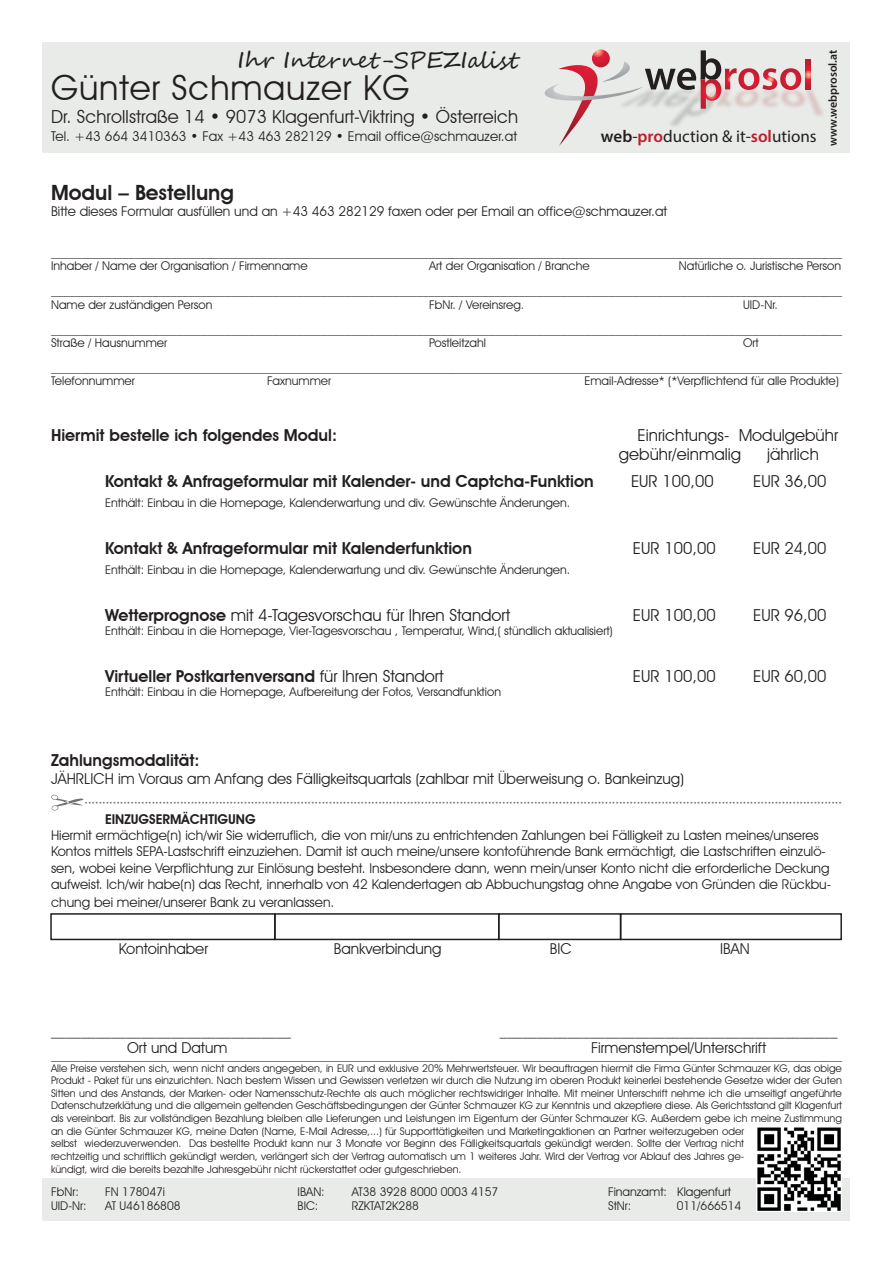
<style>
.page{position:relative;width:893px;height:1263px;background:#fff}
.page>*{position:absolute;margin:0;border:0;box-sizing:border-box;transform-origin:0 0}
.t1{font:34.5px "Avant Garde IT Cby BT";letter-spacing:.025em;color:#231f20}
.t2{font:22.5px "Segoe Script";color:#231f20}
.t3{font:600 21px "Avant Garde IT Cby BT";color:#231f20}
.t4{font:18px "Avant Garde IT Cby BT";letter-spacing:.005em;color:#231f20}
.t5{font:17.1px "Myriad Pro";color:#231f20}
.t6{font:600 16.5px "Avant Garde IT Cby BT";color:#231f20}
.t7{font:16.5px/19.8px "Avant Garde IT Cby BT";color:#231f20}
.t8{font:15px "Avant Garde IT Cby BT";color:#231f20}
.t9{font:13.5px/16.2px "Avant Garde IT Cby BT";color:#231f20}
.t10{font:600 13.5px "Avant Garde IT Cby BT";color:#231f20}
.t11{font:12px/24px "Avant Garde IT Cby BT";color:#231f20}
.t12{font:600 11.85px "Myriad Pro";color:#231f20}
.t13{font:10.5px/12.6px "Avant Garde IT Cby BT";color:#231f20}
.t14{font:6px "Avant Garde IT Cby BT";color:#6f7073}
.s1{font-weight:600}
.s2{font-weight:600;color:#be1d2c}
.s3{font-weight:400}
</style>
<div class="page">
<div style="left:43px;top:43px;width:807px;height:110px;background:#e8ebe8"></div>
<img style="left:801px;top:77px;width:22px;height:39px">
<svg style="left:805px;top:59px;width:6px;height:30px"></svg>
<svg style="left:544px;top:50px;width:257px;height:96px"></svg>
<div style="left:43px;top:1178px;width:807px;height:42px;background:#e8ebe8"></div>
<img style="left:757px;top:1127px;width:85px;height:85px">
<svg style="left:51px;top:795px;width:33px;height:16px"></svg>
<div style="left:50px;top:913px;width:226px;height:27px;border:2px solid #231f20"></div>
<div style="left:274px;top:913px;width:225px;height:27px;border:2px solid #231f20"></div>
<div style="left:498px;top:913px;width:123px;height:27px;border:2px solid #231f20"></div>
<div style="left:620px;top:913px;width:222px;height:27px;border:2px solid #231f20"></div>
<h2 class="t2" style="left:237px;top:42px;width:282px">Ihr Internet-SPEZIalist</h2>
<h1 class="t1" style="left:51px;top:66px;width:360px">Günter Schmauzer KG</h1>
<h3 class="t4" style="left:51px;top:106px;width:469px">Dr. Schrollstraße 14 • 9073 Klagenfurt-Viktring • Österreich</h3>
<p class="t9" style="left:51px;top:128px;width:468px">Tel. +43 664 3410363 • Fax +43 463 282129 • Email office@schmauzer.at</p>
<h3 class="t5" style="left:601px;top:126px;width:217px"><span class="s1">web</span>-<span class="s2">pro</span>duction &amp; it-<span class="s2">sol</span>utions</h3>
<p class="t12" style="left:825px;top:146px;width:97px;rotate:-90deg">www.webprosol.at</p>
<h3 class="t3" style="left:51px;top:180px;width:185px">Modul – Bestellung</h3>
<p class="t9" style="left:51px;top:203px;width:618px">Bitte dieses Formular ausfüllen und an +43 463 282129 faxen oder per Email an office@schmauzer.at</p>
<p class="t11" style="left:51px;top:244px;width:793px;line-height:14.4px">____________________________________________________________________________________________________________________________________<br>Inhaber / Name der Organisation / Firmenname</p>
<p class="t11" style="left:429px;top:254px;width:162px">Art der Organisation / Branche</p>
<p class="t11" style="left:51px;top:254px;width:793px;text-align:right">Natürliche o. Juristische Person ____________________________________________________________________________________________________________________________________</p>
<p class="t11" style="left:51px;top:292px;width:163px">Name der zuständigen Person</p>
<p class="t11" style="left:429px;top:292px;width:97px">FbNr. / Vereinsreg.</p>
<p class="t11" style="left:51px;top:292px;width:793px;text-indent:692px">UID-Nr. ____________________________________________________________________________________________________________________________________</p>
<p class="t11" style="left:51px;top:331px;width:118px">Straße / Hausnummer</p>
<p class="t11" style="left:429px;top:331px;width:58px">Postleitzahl</p>
<p class="t11" style="left:51px;top:331px;width:793px;text-indent:692px">Ort ____________________________________________________________________________________________________________________________________</p>
<p class="t11" style="left:51px;top:369px;width:85px">Telefonnummer</p>
<p class="t11" style="left:267px;top:369px;width:66px">Faxnummer</p>
<p class="t11" style="left:584px;top:369px;width:256px">Email-Adresse* (*Verpflichtend für alle Produkte)</p>
<h3 class="t6" style="left:51px;top:425px;width:288px">Hiermit bestelle ich folgendes Modul:</h3>
<h3 class="t7" style="left:619px;top:425px;width:221px;text-indent:19px">Einrichtungs- Modulgebühr gebühr/einmalig</h3>
<h3 class="t7" style="left:767px;top:444px;width:53px">jährlich</h3>
<h3 class="t6" style="left:105px;top:472px;width:490px">Kontakt &amp; Anfrageformular mit Kalender- und Captcha-Funktion</h3>
<h3 class="t7" style="left:631px;top:471px;width:84px">EUR 100,00</h3>
<h3 class="t7" style="left:753px;top:471px;width:75px">EUR 36,00</h3>
<p class="t11" style="left:105px;top:491px;width:466px">Enthält: Einbau in die Homepage, Kalenderwartung und div. Gewünschte Änderungen.</p>
<h3 class="t6" style="left:105px;top:538px;width:368px">Kontakt &amp; Anfrageformular mit Kalenderfunktion</h3>
<h3 class="t7" style="left:633px;top:538px;width:84px">EUR 100,00</h3>
<h3 class="t7" style="left:753px;top:538px;width:75px">EUR 24,00</h3>
<p class="t11" style="left:105px;top:557px;width:466px">Enthält: Einbau in die Homepage, Kalenderwartung und div. Gewünschte Änderungen.</p>
<h3 class="t7" style="left:105px;top:605px;width:407px"><span class="s1">Wetterprognose</span> mit 4-Tagesvorschau für Ihren Standort</h3>
<h3 class="t7" style="left:633px;top:605px;width:84px">EUR 100,00</h3>
<h3 class="t7" style="left:753px;top:605px;width:75px">EUR 96,00</h3>
<p class="t11" style="left:105px;top:619px;width:509px">Enthält: Einbau in die Homepage, Vier-Tagesvorschau , Temperatur, Wind,( stündlich aktualisiert)</p>
<h3 class="t6" style="left:105px;top:666px;width:340px">Virtueller Postkartenversand <span class="s3">für Ihren Standort</span></h3>
<h3 class="t7" style="left:633px;top:666px;width:84px">EUR 100,00</h3>
<h3 class="t7" style="left:753px;top:666px;width:75px">EUR 60,00</h3>
<p class="t11" style="left:105px;top:680px;width:397px">Enthält: Einbau in die Homepage, Aufbereitung der Fotos, Versandfunktion</p>
<h3 class="t6" style="left:51px;top:750px;width:150px">Zahlungsmodalität:</h3>
<p class="t8" style="left:51px;top:769px;width:635px">JÄHRLICH im Voraus am Anfang des Fälligkeitsquartals (zahlbar mit Überweisung o. Bankeinzug)</p>
<p class="t14" style="left:85px;top:799px;width:759px">••••••••••••••••••••••••••••••••••••••••••••••••••••••••••••••••••••••••••••••••••••••••••••••••••••••••••••••••••••••••••••••••••••••••••••••••••••••••••••••••••••••••••••••••••••••••••••••••••••••••••••••••••••••</p>
<p class="t10" style="left:105px;top:811px;width:152px">EINZUGSERMÄCHTIGUNG</p>
<p class="t9" style="left:51px;top:827px;width:782px">Hiermit ermächtige(n) ich/wir Sie widerruflich, die von mir/uns zu entrichtenden Zahlungen bei Fälligkeit zu Lasten meines/unseres Kontos mittels SEPA-Lastschrift einzuziehen. Damit ist auch meine/unsere kontoführende Bank ermächtigt, die Lastschriften einzulö&shy;sen, wobei keine Verpflichtung zur Einlösung besteht. Insbesondere dann, wenn mein/unser Konto nicht die erforderliche Deckung aufweist. Ich/wir habe(n) das Recht, innerhalb von 42 Kalendertagen ab Abbuchungstag ohne Angabe von Gründen die Rückbu-</p>
<p class="t9" style="left:51px;top:894px;width:285px">chung bei meiner/unserer Bank zu veranlassen.</p>
<p class="t8" style="left:119px;top:940px;width:91px">Kontoinhaber</p>
<p class="t8" style="left:334px;top:940px;width:109px">Bankverbindung</p>
<p class="t8" style="left:550px;top:940px;width:23px">BIC</p>
<p class="t8" style="left:720px;top:940px;width:31px">IBAN</p>
<p class="t8" style="left:51px;top:1021px;width:241px">________________________________</p>
<p class="t8" style="left:500px;top:1021px;width:339px">_____________________________________________</p>
<p class="t8" style="left:127px;top:1039px;width:102px">Ort und Datum</p>
<p class="t8" style="left:591px;top:1039px;width:177px">Firmenstempel/Unterschrift</p>
<p class="t11" style="left:51px;top:1042px;width:793px">____________________________________________________________________________________________________________________________________</p>
<p class="t13" style="left:51px;top:1061px;width:792px">Alle Preise verstehen sich, wenn nicht anders angegeben, in EUR und exklusive 20% Mehrwertsteuer. Wir beauftragen hiermit die Firma Günter Schmauzer KG, das obige Produkt - Paket für uns einzurichten. Nach bestem Wissen und Gewissen verletzen wir durch die Nutzung im oberen Produkt keinerlei bestehende Gesetze wider der Guten Sitten und des Anstands, der Marken- oder Namensschutz-Rechte als auch möglicher rechtswidriger Inhalte. Mit meiner Unterschrift nehme ich die umseitigf angeführte Datenschutzerklätung und die allgemein geltenden Geschäftsbedingungen der Günter Schmauzer KG zur Kenntnis und akzeptiere diese. Als Gerichtsstand gilt Klagenfurt als vereinbart. Bis zur vollständigen Bezahlung bleiben alle Lieferungen und Leistungen im Eigentum der Günter Schmauzer KG. Außerdem gebe ich meine Zustimmung an die Günter Schmauzer KG, meine Daten (Name, E-Mail Adresse,...) für Supporttätigkeiten und Marketingaktionen an Partner weiterzugeben oder<br>selbst wiederzuverwenden. Das bestellte Produkt kann nur 3 Monate vor Beginn des Fälligkeitsquartals gekündigt werden. Sollte der Vertrag nicht<br>rechtzeitig und schriftlich gekündigt werden, verlängert sich der Vertrag automatisch um 1 weiteres Jahr. Wird der Vertrag vor Ablauf des Jahres ge-<br>kündigt, wird die bereits bezahlte Jahresgebühr nicht rückerstattet oder gutgeschrieben.</p>
<p class="t11" style="left:51px;top:1179px;width:29px">FbNr:</p>
<p class="t11" style="left:105px;top:1179px;width:62px">FN 178047i</p>
<p class="t11" style="left:51px;top:1193px;width:37px">UID-Nr:</p>
<p class="t11" style="left:105px;top:1193px;width:77px">AT U46186808</p>
<p class="t11" style="left:298px;top:1179px;width:28px">IBAN:</p>
<p class="t11" style="left:352px;top:1179px;width:148px">AT38 3928 8000 0003 4157</p>
<p class="t11" style="left:298px;top:1193px;width:22px">BIC:</p>
<p class="t11" style="left:352px;top:1193px;width:69px">RZKTAT2K288</p>
<p class="t11" style="left:608px;top:1184px;width:125px;line-height:14.4px">Finanzamt: Klagenfurt<br>StNr:</p>
<p class="t11" style="left:677px;top:1193px;width:66px">011/666514</p>
</div>
